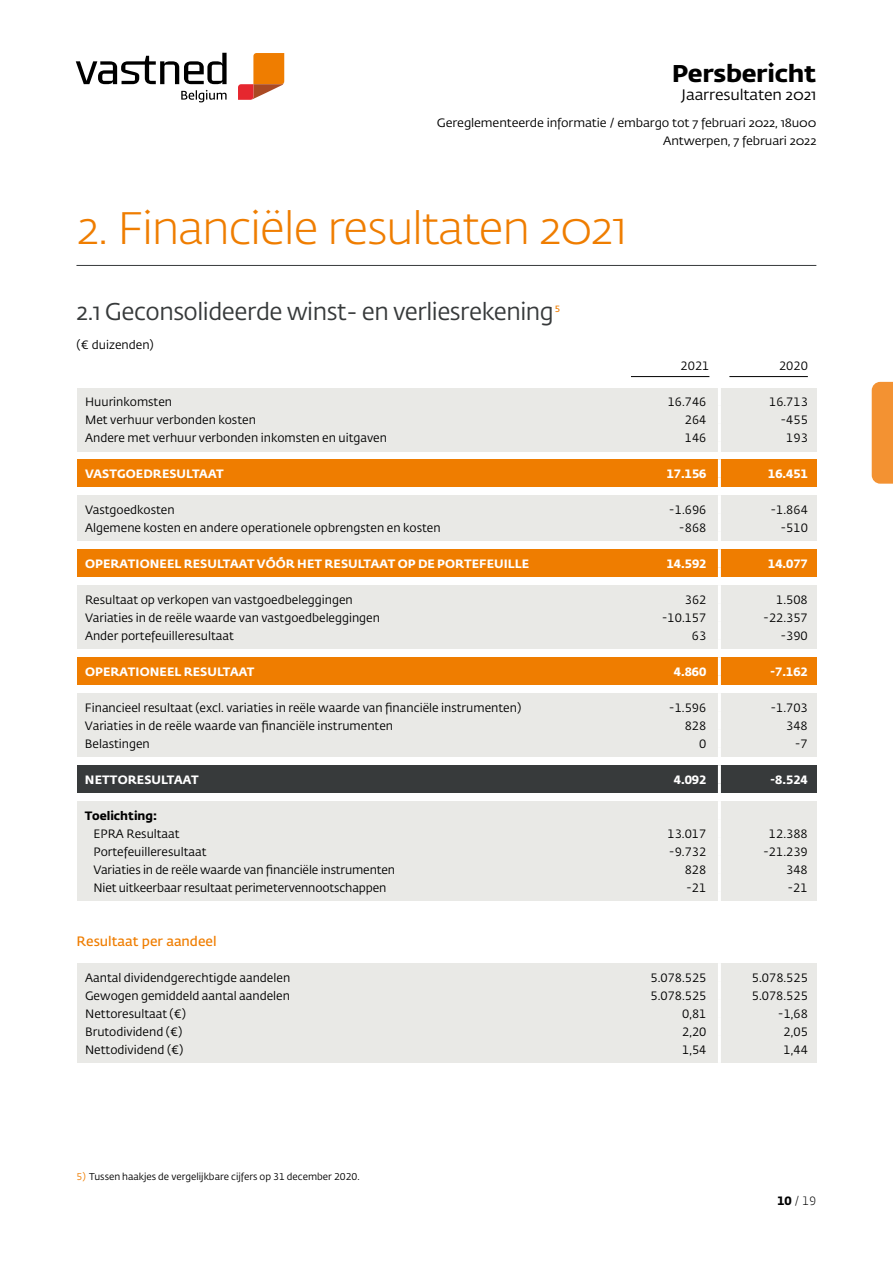
<style>
.page{position:relative;width:893px;height:1263px;background:#fff}
.page>*{position:absolute;margin:0;border:0;box-sizing:border-box;transform-origin:0 0}
.t1{font:300 45px "Fedra Sans Std";letter-spacing:-.03em;color:#ef7d00;scale:1.05 1}
.t2{font:24px "Fedra Sans Std";letter-spacing:-.02em;color:#373a3b}
.t3{font:700 24px "Fedra Sans Std";letter-spacing:-.01em;color:#000;scale:1.05 1}
.t4{font:15px "Fedra Sans Std";letter-spacing:-.01em;color:#000;scale:1.05 1}
.t5{font:600 13.5px "Fedra Sans Std";color:#ef7d00}
.t6{font:12px "Fedra Sans Std";color:#000}
.t7{font:700 12px "Fedra Sans Std";letter-spacing:.01em;color:#fff}
.t8{font:12px/18px "Fedra Sans Std";color:#000;text-align:right;scale:1.05 1}
.t9{font:700 12px "Fedra Sans Std";color:#000}
.t10{font:300 12px "Fedra Sans Std";color:#000}
.t11{font:9.75px "Fedra Sans Std";color:#000}
.t12{font:600 9px "Fedra Sans Std";color:#ef7d00}
.s1{color:#ef7d00}
.s2{font-weight:700}
</style>
<div class="page">
<div style="left:872px;top:382px;width:21px;height:102px;background:#f39232"></div>
<hr style="left:76px;top:265px;width:740px;height:1px;background:#373a3b">
<div style="left:77px;top:388px;width:739px;height:63px;background:#e9e9e6"></div>
<div style="left:77px;top:496px;width:739px;height:45px;background:#e9e9e6"></div>
<div style="left:77px;top:694px;width:739px;height:63px;background:#e9e9e6"></div>
<div style="left:77px;top:460px;width:739px;height:27px;background:#ef7d00"></div>
<div style="left:77px;top:550px;width:739px;height:27px;background:#ef7d00"></div>
<div style="left:77px;top:586px;width:739px;height:63px;background:#e9e9e6"></div>
<div style="left:77px;top:802px;width:739px;height:99px;background:#e9e9e6"></div>
<div style="left:77px;top:964px;width:739px;height:99px;background:#e9e9e6"></div>
<div style="left:77px;top:658px;width:739px;height:27px;background:#ef7d00"></div>
<div style="left:77px;top:766px;width:739px;height:27px;background:#373a3b"></div>
<hr style="left:718px;top:388px;width:3px;height:18px;background:#fff">
<hr style="left:718px;top:406px;width:3px;height:18px;background:#fff">
<hr style="left:718px;top:424px;width:3px;height:18px;background:#fff">
<hr style="left:718px;top:442px;width:3px;height:18px;background:#fff">
<hr style="left:718px;top:460px;width:3px;height:18px;background:#fff">
<hr style="left:718px;top:478px;width:3px;height:18px;background:#fff">
<hr style="left:718px;top:496px;width:3px;height:18px;background:#fff">
<hr style="left:718px;top:514px;width:3px;height:18px;background:#fff">
<hr style="left:718px;top:532px;width:3px;height:18px;background:#fff">
<hr style="left:718px;top:550px;width:3px;height:18px;background:#fff">
<hr style="left:718px;top:568px;width:3px;height:18px;background:#fff">
<hr style="left:718px;top:586px;width:3px;height:18px;background:#fff">
<hr style="left:718px;top:892px;width:3px;height:54px;background:#fff">
<hr style="left:718px;top:604px;width:3px;height:18px;background:#fff">
<hr style="left:718px;top:622px;width:3px;height:18px;background:#fff">
<hr style="left:718px;top:640px;width:3px;height:18px;background:#fff">
<hr style="left:718px;top:658px;width:3px;height:18px;background:#fff">
<hr style="left:718px;top:676px;width:3px;height:18px;background:#fff">
<hr style="left:718px;top:694px;width:3px;height:18px;background:#fff">
<hr style="left:718px;top:712px;width:3px;height:18px;background:#fff">
<hr style="left:718px;top:730px;width:3px;height:18px;background:#fff">
<hr style="left:718px;top:748px;width:3px;height:18px;background:#fff">
<hr style="left:718px;top:766px;width:3px;height:18px;background:#fff">
<hr style="left:718px;top:784px;width:3px;height:18px;background:#fff">
<hr style="left:718px;top:802px;width:3px;height:18px;background:#fff">
<hr style="left:718px;top:820px;width:3px;height:18px;background:#fff">
<hr style="left:718px;top:838px;width:3px;height:18px;background:#fff">
<hr style="left:718px;top:856px;width:3px;height:18px;background:#fff">
<hr style="left:718px;top:874px;width:3px;height:18px;background:#fff">
<hr style="left:718px;top:964px;width:3px;height:18px;background:#fff">
<hr style="left:718px;top:982px;width:3px;height:18px;background:#fff">
<hr style="left:718px;top:1000px;width:3px;height:18px;background:#fff">
<hr style="left:718px;top:1018px;width:3px;height:18px;background:#fff">
<hr style="left:718px;top:1036px;width:3px;height:27px;background:#fff">
<hr style="left:631px;top:376px;width:78px;height:1px;background:#000">
<hr style="left:729px;top:376px;width:79px;height:1px;background:#000">
<svg style="left:181px;top:90px;width:46px;height:12px"></svg>
<svg style="left:76px;top:53px;width:151px;height:31px"></svg>
<svg style="left:238px;top:53px;width:46px;height:47px"></svg>
<h2 class="t3" style="left:672px;top:58px;width:139px">Persbericht</h2>
<p class="t4" style="left:682px;top:85px;width:130px">Jaarresultaten 2021</p>
<p class="t8" style="left:437px;top:114px;width:363px">Gereglementeerde informatie / embargo tot 7 februari 2022, 18u00<br>Antwerpen, 7 februari 2022</p>
<h1 class="t1" style="left:76px;top:201px;width:526px">2. Financiële resultaten 2021</h1>
<h2 class="t2" style="left:77px;top:297px;width:479px">2.1 Geconsolideerde winst- en verliesrekening</h2>
<p class="t12" style="left:555px;top:303px;width:7px">5</p>
<p class="t6" style="left:77px;top:337px;width:79px">(€ duizenden)</p>
<p class="t6" style="left:681px;top:358px;width:30px">2021</p>
<p class="t6" style="left:779px;top:358px;width:30px">2020</p>
<p class="t6" style="left:85px;top:394px;width:89px">Huurinkomsten</p>
<p class="t6" style="left:668px;top:394px;width:40px">16.746</p>
<p class="t6" style="left:769px;top:394px;width:40px">16.713</p>
<p class="t6" style="left:85px;top:412px;width:172px">Met verhuur verbonden kosten</p>
<p class="t6" style="left:685px;top:412px;width:23px">264</p>
<p class="t6" style="left:780px;top:412px;width:29px">-455</p>
<p class="t6" style="left:85px;top:430px;width:303px">Andere met verhuur verbonden inkomsten en uitgaven</p>
<p class="t6" style="left:685px;top:430px;width:23px">146</p>
<p class="t6" style="left:786px;top:430px;width:23px">193</p>
<p class="t7" style="left:85px;top:466px;width:140px">VASTGOEDRESULTAAT</p>
<p class="t7" style="left:667px;top:466px;width:41px">17.156</p>
<p class="t7" style="left:768px;top:466px;width:41px">16.451</p>
<p class="t6" style="left:85px;top:502px;width:91px">Vastgoedkosten</p>
<p class="t6" style="left:669px;top:502px;width:39px">-1.696</p>
<p class="t6" style="left:770px;top:502px;width:39px">-1.864</p>
<p class="t6" style="left:85px;top:520px;width:357px">Algemene kosten en andere operationele opbrengsten en kosten</p>
<p class="t6" style="left:679px;top:520px;width:29px">-868</p>
<p class="t6" style="left:780px;top:520px;width:29px">-510</p>
<p class="t7" style="left:85px;top:556px;width:446px">OPERATIONEEL RESULTAAT VÓÓR HET RESULTAAT OP DE PORTEFEUILLE</p>
<p class="t7" style="left:667px;top:556px;width:41px">14.592</p>
<p class="t7" style="left:768px;top:556px;width:41px">14.077</p>
<p class="t6" style="left:85px;top:592px;width:269px">Resultaat op verkopen van vastgoedbeleggingen</p>
<p class="t6" style="left:685px;top:592px;width:23px">362</p>
<p class="t6" style="left:776px;top:592px;width:33px">1.508</p>
<p class="t6" style="left:85px;top:610px;width:296px">Variaties in de reële waarde van vastgoedbeleggingen</p>
<p class="t6" style="left:662px;top:610px;width:46px">-10.157</p>
<p class="t6" style="left:763px;top:610px;width:46px">-22.357</p>
<p class="t6" style="left:85px;top:628px;width:150px">Ander portefeuilleresultaat</p>
<p class="t6" style="left:692px;top:628px;width:16px">63</p>
<p class="t6" style="left:780px;top:628px;width:29px">-390</p>
<p class="t7" style="left:85px;top:664px;width:171px">OPERATIONEEL RESULTAAT</p>
<p class="t7" style="left:674px;top:664px;width:34px">4.860</p>
<p class="t7" style="left:770px;top:664px;width:39px">-7.162</p>
<p class="t6" style="left:85px;top:700px;width:438px">Financieel resultaat (excl. variaties in reële waarde van financiële instrumenten)</p>
<p class="t6" style="left:669px;top:700px;width:39px">-1.596</p>
<p class="t6" style="left:770px;top:700px;width:39px">-1.703</p>
<p class="t6" style="left:85px;top:718px;width:310px">Variaties in de reële waarde van financiële instrumenten</p>
<p class="t6" style="left:685px;top:718px;width:23px">828</p>
<p class="t6" style="left:786px;top:718px;width:23px">348</p>
<p class="t6" style="left:85px;top:736px;width:66px">Belastingen</p>
<p class="t6" style="left:699px;top:736px;width:9px">0</p>
<p class="t6" style="left:795px;top:736px;width:15px">-7</p>
<p class="t7" style="left:85px;top:772px;width:115px">NETTORESULTAAT</p>
<p class="t7" style="left:674px;top:772px;width:34px">4.092</p>
<p class="t7" style="left:770px;top:772px;width:39px">-8.524</p>
<p class="t9" style="left:85px;top:808px;width:74px">Toelichting:</p>
<p class="t6" style="left:93px;top:826px;width:88px">EPRA Resultaat</p>
<p class="t6" style="left:667px;top:826px;width:40px">13.017</p>
<p class="t6" style="left:769px;top:826px;width:40px">12.388</p>
<p class="t6" style="left:93px;top:844px;width:115px">Portefeuilleresultaat</p>
<p class="t6" style="left:669px;top:844px;width:39px">-9.732</p>
<p class="t6" style="left:763px;top:844px;width:46px">-21.239</p>
<p class="t6" style="left:93px;top:862px;width:303px">Variaties in de reële waarde van financiële instrumenten</p>
<p class="t6" style="left:685px;top:862px;width:23px">828</p>
<p class="t6" style="left:786px;top:862px;width:23px">348</p>
<p class="t6" style="left:93px;top:880px;width:295px">Niet uitkeerbaar resultaat perimetervennootschappen</p>
<p class="t6" style="left:686px;top:880px;width:22px">-21</p>
<p class="t6" style="left:787px;top:880px;width:22px">-21</p>
<p class="t5" style="left:77px;top:933px;width:142px">Resultaat per aandeel</p>
<p class="t6" style="left:85px;top:970px;width:207px">Aantal dividendgerechtigde aandelen</p>
<p class="t6" style="left:650px;top:970px;width:57px">5.078.525</p>
<p class="t6" style="left:752px;top:970px;width:57px">5.078.525</p>
<p class="t6" style="left:85px;top:988px;width:206px">Gewogen gemiddeld aantal aandelen</p>
<p class="t6" style="left:650px;top:988px;width:57px">5.078.525</p>
<p class="t6" style="left:752px;top:988px;width:57px">5.078.525</p>
<p class="t6" style="left:85px;top:1006px;width:103px">Nettoresultaat (€)</p>
<p class="t6" style="left:682px;top:1006px;width:26px">0,81</p>
<p class="t6" style="left:778px;top:1006px;width:32px">-1,68</p>
<p class="t6" style="left:85px;top:1024px;width:99px">Brutodividend (€)</p>
<p class="t6" style="left:682px;top:1024px;width:26px">2,20</p>
<p class="t6" style="left:784px;top:1024px;width:26px">2,05</p>
<p class="t6" style="left:85px;top:1042px;width:100px">Nettodividend (€)</p>
<p class="t6" style="left:682px;top:1042px;width:26px">1,54</p>
<p class="t6" style="left:784px;top:1042px;width:26px">1,44</p>
<p class="t11" style="left:77px;top:1170px;width:285px"><span class="s1">5)</span> Tussen haakjes de vergelijkbare cijfers op 31 december 2020.</p>
<p class="t10" style="left:777px;top:1193px;width:40px"><span class="s2">10</span> / 19</p>
</div>
